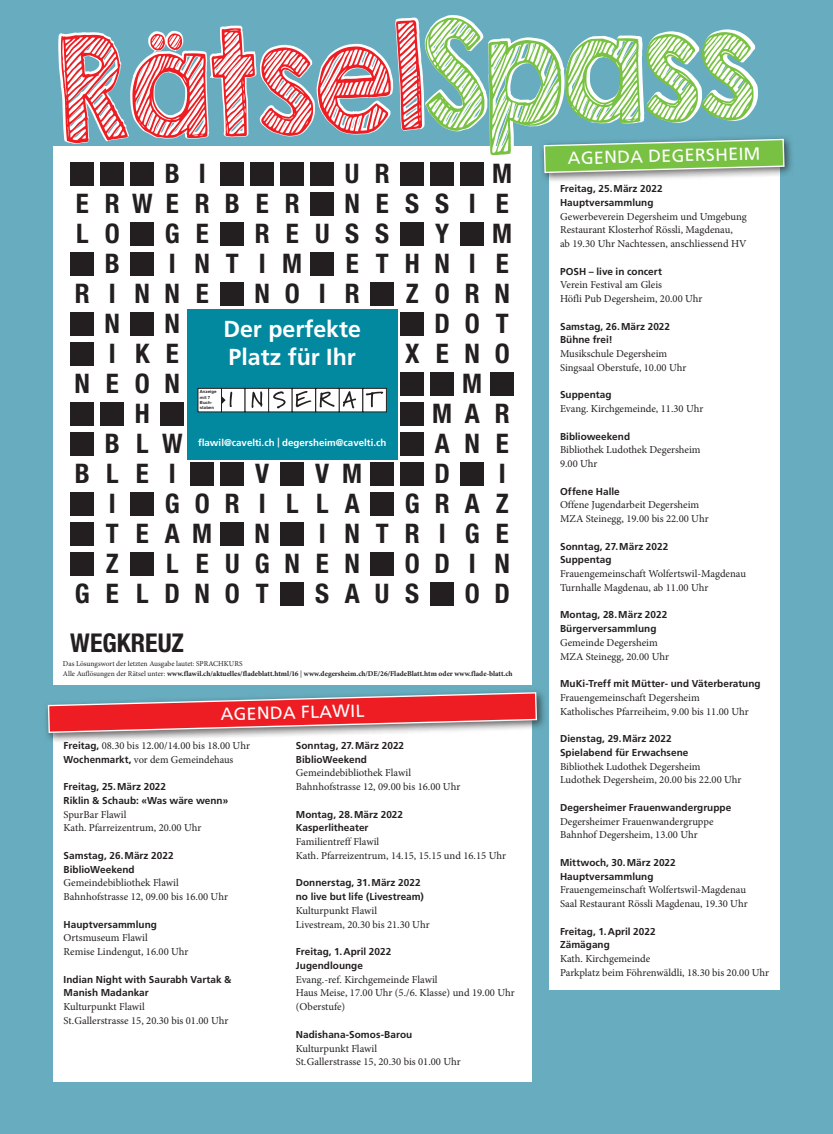
<style>
.page{position:relative;width:833px;height:1134px;background:#67adbf}
.page>*{position:absolute;margin:0;border:0;box-sizing:border-box;transform-origin:0 0}
.t1{font:700 condensed 27px/30px "Helvetica Neue";color:#231f20}
.t2{font:700 condensed 25.88px "Helvetica Neue";color:#231f20}
.t3{font:700 23.12px/27.8px "Frutiger LT Std";color:#fff}
.t4{font:17.5px "Frutiger LT Std";color:#fff}
.t5{font:10.62px/13.8px "Minion Pro";color:#231f20}
.t6{font:700 10px/13.8px "Frutiger LT Std";letter-spacing:.005em;color:#231f20}
.t7{font:700 9.75px "Frutiger LT Std";color:#fff}
.t8{font:700 7.38px/9.8px "Minion Pro";color:#231f20}
.t9{font:700 4.25px/5.1px "Helvetica Neue LT Std";letter-spacing:.01em;color:#231f20}
.s1{font-weight:400}
.s2{font-family:"Frutiger LT Std";font-weight:700;font-size:10px}
</style>
<div class="page">
<div style="left:53px;top:147px;width:478px;height:538px;background:#fff"></div>
<div style="left:70px;top:522px;width:24px;height:24px;background:#231f20"></div>
<div style="left:70px;top:552px;width:24px;height:24px;background:#231f20"></div>
<div style="left:130px;top:552px;width:24px;height:24px;background:#231f20"></div>
<div style="left:220px;top:522px;width:24px;height:24px;background:#231f20"></div>
<div style="left:280px;top:522px;width:24px;height:24px;background:#231f20"></div>
<div style="left:280px;top:582px;width:24px;height:24px;background:#231f20"></div>
<div style="left:370px;top:552px;width:24px;height:24px;background:#231f20"></div>
<div style="left:430px;top:582px;width:24px;height:24px;background:#231f20"></div>
<svg style="left:56px;top:15px;width:702px;height:505px"></svg>
<svg style="left:425px;top:18px;width:328px;height:137px"></svg>
<svg style="left:61px;top:20px;width:361px;height:123px"></svg>
<div style="left:53px;top:711px;width:478px;height:370px;background:#fff"></div>
<div style="left:549px;top:151px;width:231px;height:838px;background:#fff"></div>
<div style="left:539px;top:134px;width:255px;height:49px;background:#231f20;opacity:.71"></div>
<svg style="left:543px;top:138px;width:242px;height:36px;background:#86bf69"></svg>
<div style="left:43px;top:687px;width:504px;height:56px;background:#231f20;opacity:.71"></div>
<svg style="left:47px;top:691px;width:491px;height:43px"></svg>
<h1 class="t1" style="left:76px;top:188px;width:14px">E<br>L</h1>
<h1 class="t1" style="left:75px;top:278px;width:17px">R</h1>
<h1 class="t1" style="left:75px;top:368px;width:17px">N</h1>
<h1 class="t1" style="left:75px;top:458px;width:17px">B</h1>
<h1 class="t1" style="left:75px;top:578px;width:17px">G</h1>
<h1 class="t1" style="left:105px;top:188px;width:17px">R<br>O<br>B<br>I<br>N<br>I<br>E</h1>
<h1 class="t1" style="left:105px;top:428px;width:17px">B<br>L<br>I<br>T<br>Z<br>E</h1>
<h1 class="t1" style="left:132px;top:188px;width:22px">W</h1>
<h1 class="t1" style="left:135px;top:278px;width:17px">N</h1>
<h1 class="t1" style="left:135px;top:338px;width:17px;text-align:justify">K O H L E</h1>
<h1 class="t1" style="left:136px;top:518px;width:14px">E</h1>
<h1 class="t1" style="left:136px;top:578px;width:14px">L</h1>
<h1 class="t1" style="left:164px;top:159px;width:17px">B<br>E<br>G<br>I<br>N<br>N<br>E<br>N</h1>
<h1 class="t1" style="left:162px;top:428px;width:22px">W<br>I<br>G<br>A<br>L<br>D</h1>
<h1 class="t1" style="left:194px;top:159px;width:17px">I<br>R<br>E<br>N<br>E</h1>
<h1 class="t1" style="left:225px;top:188px;width:17px">B</h1>
<h1 class="t1" style="left:226px;top:248px;width:14px">T</h1>
<h1 class="t1" style="left:254px;top:188px;width:17px">E<br>R<br>I<br>N</h1>
<h1 class="t1" style="left:282px;top:188px;width:21px">R<br>E<br>M<br>O</h1>
<h1 class="t1" style="left:315px;top:218px;width:16px">U</h1>
<h1 class="t1" style="left:319px;top:278px;width:8px">I</h1>
<h1 class="t1" style="left:344px;top:159px;width:17px;text-align:justify">U N S E R</h1>
<h3 class="t3" style="left:223px;top:315px;width:139px">Der perfekte<br>Platz für Ihr</h3>
<h1 class="t1" style="left:375px;top:159px;width:17px;text-align:justify">R E S T</h1>
<p class="t9" style="left:200px;top:389px;width:18px">Anzeige mit 7<br>Buch&shy;staben</p>
<p class="t7" style="left:198px;top:437px;width:190px">flawil@cavelti.ch | degersheim@cavelti.ch</p>
<h1 class="t1" style="left:192px;top:488px;width:21px">O<br>M<br>E<br>N</h1>
<h1 class="t1" style="left:225px;top:488px;width:17px">R</h1>
<h1 class="t1" style="left:225px;top:548px;width:17px">U<br>O</h1>
<h1 class="t1" style="left:254px;top:458px;width:17px">V<br>I<br>N<br>G<br>T</h1>
<h1 class="t1" style="left:286px;top:488px;width:14px">L</h1>
<h1 class="t1" style="left:284px;top:548px;width:17px">N</h1>
<h1 class="t1" style="left:315px;top:458px;width:16px">V<br>L<br>I<br>E<br>S</h1>
<h1 class="t1" style="left:342px;top:458px;width:21px;text-align:justify">M A N N A</h1>
<h1 class="t1" style="left:376px;top:518px;width:14px">T</h1>
<h1 class="t1" style="left:375px;top:578px;width:16px">U</h1>
<h1 class="t1" style="left:405px;top:188px;width:16px">S</h1>
<h1 class="t1" style="left:405px;top:248px;width:17px">H<br>Z</h1>
<h1 class="t1" style="left:405px;top:338px;width:16px">X</h1>
<h1 class="t1" style="left:405px;top:488px;width:17px;text-align:justify">G R O S</h1>
<h1 class="t1" style="left:434px;top:188px;width:17px;text-align:justify">S Y N O D E</h1>
<h1 class="t1" style="left:432px;top:398px;width:21px">M<br>A<br>D<br>R<br>I<br>D</h1>
<h1 class="t1" style="left:469px;top:188px;width:8px">I</h1>
<h1 class="t1" style="left:462px;top:248px;width:21px">I<br>R<br>O<br>N<br>M<br>A<br>N</h1>
<h1 class="t1" style="left:465px;top:488px;width:17px">A<br>G<br>I<br>O</h1>
<h1 class="t1" style="left:492px;top:159px;width:21px">M<br>E<br>M<br>E<br>N<br>T<br>O</h1>
<h1 class="t1" style="left:494px;top:398px;width:17px">R<br>E<br>I<br>Z<br>E<br>N<br>D</h1>
<h2 class="t2" style="left:70px;top:627px;width:115px">WEGKREUZ</h2>
<p class="t8" style="left:63px;top:659px;width:451px"><span class="s1">Das Lösungswort der letzten Ausgabe lautet: SPRACHKURS<br>Alle Auflösungen der Rätsel unter:</span> www.flawil.ch/aktuelles/fladeblatt.html/16 <span class="s1">|</span> www.degersheim.ch/DE/26/FladeBlatt.htm oder www.flade-blatt.ch</p>
<h3 class="t4" style="left:220px;top:703px;width:145px;rotate:-1deg">AGENDA FLAWIL</h3>
<p class="t5" style="left:64px;top:739px;width:188px"><span class="s2">Freitag,</span> 08.30 bis 12.00/14.00 bis 18.00 Uhr<br><span class="s2">Wochenmarkt,</span> vor dem Gemeindehaus</p>
<p class="t6" style="left:64px;top:780px;width:166px">Freitag, 25.März 2022<br>Riklin &amp; Schaub: «Was wäre wenn»</p>
<p class="t5" style="left:64px;top:807px;width:139px">SpurBar Flawil<br>Kath. Pfarreizentrum, 20.00 Uhr</p>
<p class="t6" style="left:64px;top:849px;width:112px">Samstag, 26.März 2022<br>BiblioWeekend</p>
<p class="t5" style="left:64px;top:876px;width:166px">Gemeindebibliothek Flawil<br>Bahnhofstrasse 12, 09.00 bis 16.00 Uhr</p>
<p class="t6" style="left:64px;top:917px;width:95px">Hauptversammlung</p>
<p class="t5" style="left:64px;top:931px;width:126px">Ortsmuseum Flawil<br>Remise Lindengut, 16.00 Uhr</p>
<p class="t6" style="left:64px;top:972px;width:169px">Indian Night with Saurabh Vartak &amp;<br>Manish Madankar</p>
<p class="t5" style="left:64px;top:1000px;width:166px">Kulturpunkt Flawil<br>St.Gallerstrasse 15, 20.30 bis 01.00 Uhr</p>
<p class="t6" style="left:296px;top:739px;width:110px">Sonntag, 27.März 2022<br>BiblioWeekend</p>
<p class="t5" style="left:296px;top:766px;width:166px">Gemeindebibliothek Flawil<br>Bahnhofstrasse 12, 09.00 bis 16.00 Uhr</p>
<p class="t6" style="left:296px;top:807px;width:109px">Montag, 28.März 2022<br>Kasperlitheater</p>
<p class="t5" style="left:296px;top:835px;width:212px">Familientreff Flawil<br>Kath. Pfarreizentrum, 14.15, 15.15 und 16.15 Uhr</p>
<p class="t6" style="left:296px;top:876px;width:129px">Donnerstag, 31.März 2022 no live but life (Livestream)</p>
<p class="t5" style="left:296px;top:904px;width:135px">Kulturpunkt Flawil<br>Livestream, 20.30 bis 21.30 Uhr</p>
<p class="t6" style="left:296px;top:945px;width:97px">Freitag, 1.April 2022<br>Jugendlounge</p>
<p class="t5" style="left:296px;top:972px;width:220px">Evang.-ref. Kirchgemeinde Flawil<br>Haus Meise, 17.00 Uhr (5./6. Klasse) und 19.00 Uhr (Oberstufe)</p>
<p class="t6" style="left:296px;top:1027px;width:118px">Nadishana-Somos-Barou</p>
<p class="t5" style="left:296px;top:1041px;width:166px">Kulturpunkt Flawil<br>St.Gallerstrasse 15, 20.30 bis 01.00 Uhr</p>
<h3 class="t4" style="left:567px;top:147px;width:194px;rotate:-1deg">AGENDA DEGERSHEIM</h3>
<p class="t6" style="left:560px;top:182px;width:104px">Freitag, 25.März 2022<br>Hauptversammlung</p>
<p class="t5" style="left:560px;top:209px;width:188px">Gewerbeverein Degersheim und Umgebung<br>Restaurant Klosterhof Rössli, Magdenau,<br>ab 19.30 Uhr Nachtessen, anschliessend HV</p>
<p class="t6" style="left:560px;top:264px;width:103px">POSH – live in concert</p>
<p class="t5" style="left:560px;top:278px;width:144px">Verein Festival am Gleis<br>Höfli Pub Degersheim, 20.00 Uhr</p>
<p class="t6" style="left:560px;top:319px;width:112px">Samstag, 26.März 2022<br>Bühne frei!</p>
<p class="t5" style="left:560px;top:347px;width:128px">Musikschule Degersheim<br>Singsaal Oberstufe, 10.00 Uhr</p>
<p class="t6" style="left:560px;top:388px;width:53px">Suppentag</p>
<p class="t5" style="left:560px;top:402px;width:145px">Evang. Kirchgemeinde, 11.30 Uhr</p>
<p class="t6" style="left:560px;top:429px;width:72px">Biblioweekend</p>
<p class="t5" style="left:560px;top:443px;width:142px">Bibliothek Ludothek Degersheim<br>9.00 Uhr</p>
<p class="t6" style="left:560px;top:484px;width:61px">Offene Halle</p>
<p class="t5" style="left:560px;top:498px;width:150px">Offene Jugendarbeit Degersheim<br>MZA Steinegg, 19.00 bis 22.00 Uhr</p>
<p class="t6" style="left:560px;top:539px;width:110px">Sonntag, 27.März 2022<br>Suppentag</p>
<p class="t5" style="left:560px;top:567px;width:187px">Frauengemeinschaft Wolfertswil-Magdenau<br>Turnhalle Magdenau, ab 11.00 Uhr</p>
<p class="t6" style="left:560px;top:608px;width:109px">Montag, 28.März 2022<br>Bürgerversammlung</p>
<p class="t5" style="left:560px;top:636px;width:110px">Gemeinde Degersheim<br>MZA Steinegg, 20.00 Uhr</p>
<p class="t6" style="left:560px;top:677px;width:202px">MuKi-Treff mit Mütter- und Väterberatung</p>
<p class="t5" style="left:560px;top:691px;width:190px">Frauengemeinschaft Degersheim<br>Katholisches Pfarreiheim, 9.00 bis 11.00 Uhr</p>
<p class="t6" style="left:560px;top:732px;width:130px">Dienstag, 29.März 2022<br>Spielabend für Erwachsene</p>
<p class="t5" style="left:560px;top:759px;width:183px">Bibliothek Ludothek Degersheim<br>Ludothek Degersheim, 20.00 bis 22.00 Uhr</p>
<p class="t6" style="left:560px;top:800px;width:173px">Degersheimer Frauenwandergruppe</p>
<p class="t5" style="left:560px;top:814px;width:155px">Degersheimer Frauenwandergruppe<br>Bahnhof Degersheim, 13.00 Uhr</p>
<p class="t6" style="left:560px;top:855px;width:117px">Mittwoch, 30.März 2022<br>Hauptversammlung</p>
<p class="t5" style="left:560px;top:883px;width:189px">Frauengemeinschaft Wolfertswil-Magdenau<br>Saal Restaurant Rössli Magdenau, 19.30 Uhr</p>
<p class="t6" style="left:560px;top:924px;width:97px">Freitag, 1.April 2022<br>Zämägang</p>
<p class="t5" style="left:560px;top:952px;width:211px">Kath. Kirchgemeinde<br>Parkplatz beim Föhrenwäldli, 18.30 bis 20.00 Uhr</p>
</div>
